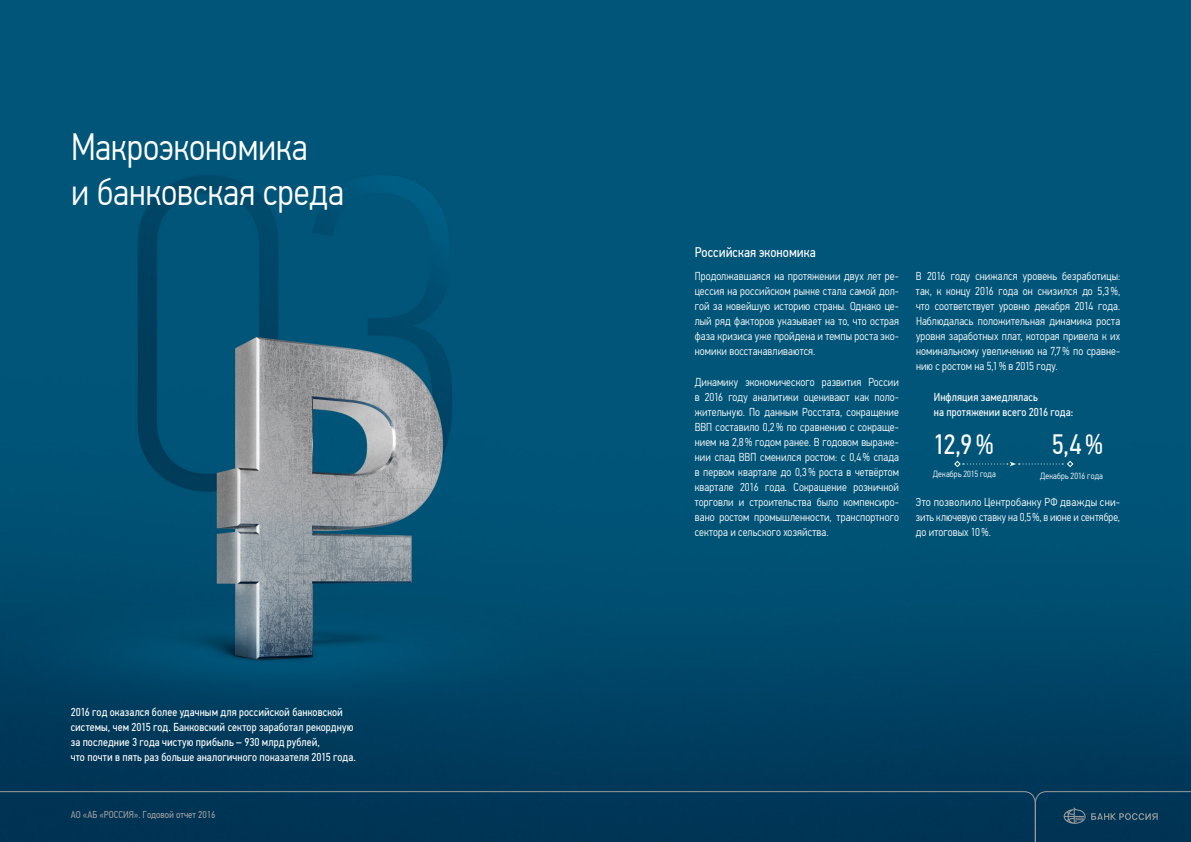
<style>
.page{position:relative;width:1191px;height:842px;background:#fff}
.page>*{position:absolute;margin:0;border:0;box-sizing:border-box;transform-origin:0 0}
.t1{font:300 38px/45px "PF Din Text Cond Pro";color:#fff}
.t2{font:28px "PF Din Text Cond Pro";color:#fff}
.t3{font:14px "PF Din Text Cond Pro";letter-spacing:.005em;color:#fff}
.t4{font:300 11.5px/15px "PF Din Text Cond Pro";letter-spacing:.01em;color:#fff;text-align:justify}
.t5{font:11.5px/15px "PF Din Text Cond Pro";letter-spacing:.005em;color:#fff}
.t6{font:10px "PF Din Text Cond Pro";color:#9d9d9c}
.t7{font:300 9px "PF Din Text Cond Pro";letter-spacing:.015em;color:#fff}
</style>
<div class="page">
<img style="left:0;top:0;width:1191px;height:791px">
<svg style="left:1035px;top:791px;width:156px;height:51px;background:#0a3a59"></svg>
<div style="left:0;top:791px;width:1035px;height:51px;background:#003555"></div>
<svg style="left:954px;top:461px;width:119px;height:6px"></svg>
<h1 class="t1" style="left:71px;top:125px;width:274px">Макроэкономика<br>и банковская среда</h1>
<p class="t5" style="left:71px;top:705px;width:287px">2016 год оказался более удачным для российской банковской системы, чем 2015 год. Банковский сектор заработал рекордную за последние 3 года чистую прибыль – 930 млрд рублей,<br>что почти в пять раз больше аналогичного показателя 2015 года.</p>
<p class="t6" style="left:71px;top:808px;width:146px">АО «АБ «РОССИЯ». Годовой отчет 2016</p>
<p class="t3" style="left:694px;top:244px;width:122px">Российская экономика</p>
<p class="t4" style="left:694px;top:269px;width:206px">Продолжавшаяся на протяжении двух лет ре&shy;цессия на российском рынке стала самой дол&shy;гой за новейшую историю страны. Однако це&shy;лый ряд факторов указывает на то, что острая фаза кризиса уже пройдена и темпы роста эко&shy;номики восстанавливаются.</p>
<p class="t4" style="left:695px;top:374px;width:206px">Динамику экономического развития России в 2016 году аналитики оценивают как поло&shy;жительную. По данным Росстата, сокращение ВВП составило 0,2% по сравнению с сокраще&shy;нием на 2,8% годом ранее. В годовом выраже&shy;нии спад ВВП сменился ростом: с 0,4% спада в первом квартале до 0,3% роста в четвёртом квартале 2016 года. Сокращение розничной торговли и строительства было компенсиро&shy;вано ростом промышленности, транспортного сектора и сельского хозяйства.</p>
<p class="t4" style="left:916px;top:269px;width:206px">В 2016 году снижался уровень безработицы: так, к концу 2016 года он снизился до 5,3%, что соответствует уровню декабря 2014 года.<br>Наблюдалась положительная динамика роста уровня заработных плат, которая привела к их номинальному увеличению на 7,7% по сравне&shy;нию с ростом на 5,1% в 2015 году.</p>
<p class="t5" style="left:934px;top:389px;width:141px">Инфляция замедлялась<br>на протяжении всего 2016 года:</p>
<h2 class="t2" style="left:933px;top:428px;width:62px">12,9 %</h2>
<h2 class="t2" style="left:1051px;top:428px;width:53px">5,4%</h2>
<p class="t7" style="left:933px;top:469px;width:64px">Декабрь 2015 года</p>
<p class="t7" style="left:1040px;top:471px;width:64px">Декабрь 2016 года</p>
<p class="t4" style="left:916px;top:494px;width:206px">Это позволило Центробанку РФ дважды сни&shy;зить ключевую ставку на 0,5%, в июне и сентябре, до итоговых 10%.</p>
</div>
